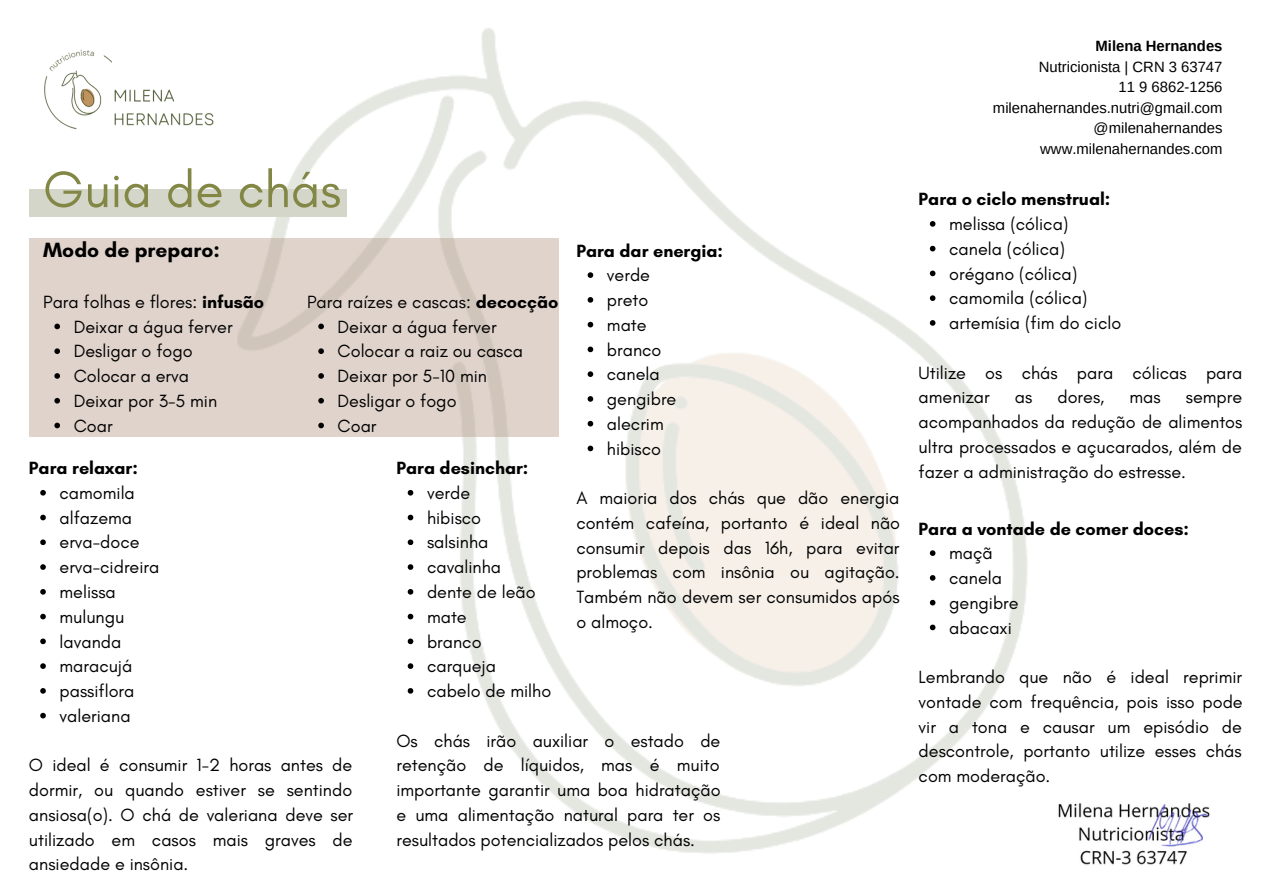
<style>
.page{position:relative;width:1263px;height:894px;background:#fff}
.page>*{position:absolute;margin:0;border:0;box-sizing:border-box;transform-origin:0 0}
.t1{font:51.75px "Glacial Indifference";color:#838745}
.t2{font:700 21px "Glacial Indifference";color:#000}
.t3{font:18px/24.8px "Glacial Indifference";color:#000;text-align:justify}
.t4{font:700 18px "Glacial Indifference";color:#000}
.t5{font:14.85px "Arimo";color:#000}
.t6{font:700 14.85px "Arimo";color:#000}
.s1{font-weight:700}
</style>
<div class="page">
<img style="left:215px;top:29px;width:813px;height:825px">
<svg style="left:29px;top:238px;width:530px;height:198px;background:#ddd1c9"></svg>
<img style="left:44px;top:49px;width:170px;height:81px">
<div style="left:29px;top:189px;width:318px;height:27px;background:#d5d6ca"></div>
<img style="left:1058px;top:803px;width:152px;height:62px">
<svg style="left:54px;top:323px;width:6px;height:6px"></svg>
<svg style="left:54px;top:348px;width:6px;height:6px"></svg>
<svg style="left:54px;top:373px;width:6px;height:5px"></svg>
<svg style="left:54px;top:398px;width:6px;height:5px"></svg>
<svg style="left:54px;top:422px;width:6px;height:6px"></svg>
<svg style="left:318px;top:323px;width:6px;height:6px"></svg>
<svg style="left:318px;top:348px;width:6px;height:6px"></svg>
<svg style="left:318px;top:373px;width:6px;height:5px"></svg>
<svg style="left:318px;top:398px;width:6px;height:5px"></svg>
<svg style="left:318px;top:422px;width:6px;height:6px"></svg>
<svg style="left:40px;top:490px;width:6px;height:5px"></svg>
<svg style="left:40px;top:514px;width:6px;height:6px"></svg>
<svg style="left:40px;top:539px;width:6px;height:6px"></svg>
<svg style="left:40px;top:564px;width:6px;height:5px"></svg>
<svg style="left:40px;top:589px;width:6px;height:5px"></svg>
<svg style="left:40px;top:613px;width:6px;height:6px"></svg>
<svg style="left:40px;top:638px;width:6px;height:6px"></svg>
<svg style="left:40px;top:663px;width:6px;height:5px"></svg>
<svg style="left:40px;top:688px;width:6px;height:5px"></svg>
<svg style="left:40px;top:712px;width:6px;height:6px"></svg>
<svg style="left:408px;top:490px;width:5px;height:5px"></svg>
<svg style="left:408px;top:514px;width:5px;height:6px"></svg>
<svg style="left:408px;top:539px;width:5px;height:6px"></svg>
<svg style="left:408px;top:564px;width:5px;height:5px"></svg>
<svg style="left:408px;top:589px;width:5px;height:5px"></svg>
<svg style="left:408px;top:613px;width:5px;height:6px"></svg>
<svg style="left:249px;top:629px;width:184px;height:23px"></svg>
<svg style="left:408px;top:663px;width:5px;height:5px"></svg>
<svg style="left:408px;top:687px;width:5px;height:6px"></svg>
<svg style="left:588px;top:272px;width:5px;height:6px"></svg>
<svg style="left:588px;top:297px;width:5px;height:5px"></svg>
<svg style="left:588px;top:322px;width:5px;height:5px"></svg>
<svg style="left:588px;top:346px;width:5px;height:6px"></svg>
<svg style="left:588px;top:371px;width:5px;height:6px"></svg>
<svg style="left:588px;top:396px;width:5px;height:5px"></svg>
<svg style="left:588px;top:421px;width:5px;height:5px"></svg>
<svg style="left:588px;top:445px;width:5px;height:6px"></svg>
<svg style="left:930px;top:221px;width:5px;height:5px"></svg>
<svg style="left:930px;top:246px;width:5px;height:5px"></svg>
<svg style="left:930px;top:270px;width:5px;height:6px"></svg>
<svg style="left:930px;top:295px;width:5px;height:6px"></svg>
<svg style="left:930px;top:320px;width:5px;height:5px"></svg>
<svg style="left:930px;top:550px;width:5px;height:5px"></svg>
<svg style="left:930px;top:575px;width:5px;height:5px"></svg>
<svg style="left:930px;top:599px;width:5px;height:6px"></svg>
<svg style="left:930px;top:624px;width:5px;height:6px"></svg>
<p class="t1" style="left:43px;top:158px;width:299px">Guia de chás</p>
<p class="t2" style="left:43px;top:237px;width:178px">Modo de preparo:</p>
<p class="t3" style="left:43px;top:289px;width:223px">Para folhas e flores: <span class="s1">infusão</span></p>
<p class="t3" style="left:74px;top:314px;width:160px">Deixar a água ferver</p>
<p class="t3" style="left:74px;top:338px;width:120px">Desligar o fogo</p>
<p class="t3" style="left:74px;top:363px;width:117px">Colocar a erva</p>
<p class="t3" style="left:74px;top:388px;width:145px">Deixar por 3-5 min</p>
<p class="t3" style="left:74px;top:413px;width:40px">Coar</p>
<p class="t4" style="left:29px;top:457px;width:110px">Para relaxar:</p>
<p class="t3" style="left:60px;top:480px;width:77px">camomila</p>
<p class="t3" style="left:60px;top:505px;width:74px">alfazema</p>
<p class="t3" style="left:60px;top:529px;width:82px">erva-doce</p>
<p class="t3" style="left:60px;top:554px;width:101px">erva-cidreira</p>
<p class="t3" style="left:60px;top:579px;width:58px">melissa</p>
<p class="t3" style="left:60px;top:604px;width:66px">mulungu</p>
<p class="t3" style="left:60px;top:628px;width:63px">lavanda</p>
<p class="t3" style="left:60px;top:653px;width:74px">maracujá</p>
<p class="t3" style="left:60px;top:678px;width:76px">passiflora</p>
<p class="t3" style="left:60px;top:703px;width:73px">valeriana</p>
<p class="t3" style="left:307px;top:289px;width:253px">Para raízes e cascas: <span class="s1">decocção</span></p>
<p class="t3" style="left:338px;top:314px;width:160px">Deixar a água ferver</p>
<p class="t3" style="left:338px;top:338px;width:187px">Colocar a raiz ou casca</p>
<p class="t3" style="left:338px;top:363px;width:151px">Deixar por 5-10 min</p>
<p class="t3" style="left:338px;top:388px;width:120px">Desligar o fogo</p>
<p class="t3" style="left:338px;top:413px;width:40px">Coar</p>
<p class="t4" style="left:396px;top:457px;width:134px">Para desinchar:</p>
<p class="t3" style="left:427px;top:480px;width:45px">verde</p>
<p class="t3" style="left:427px;top:505px;width:56px">hibisco</p>
<p class="t3" style="left:427px;top:529px;width:63px">salsinha</p>
<p class="t3" style="left:427px;top:554px;width:76px">cavalinha</p>
<p class="t3" style="left:427px;top:579px;width:110px">dente de leão</p>
<p class="t3" style="left:427px;top:604px;width:41px">mate</p>
<p class="t3" style="left:427px;top:628px;width:56px">branco</p>
<p class="t3" style="left:427px;top:653px;width:70px">carqueja</p>
<p class="t3" style="left:427px;top:678px;width:126px">cabelo de milho</p>
<p class="t4" style="left:576px;top:239px;width:148px">Para dar energia:</p>
<p class="t3" style="left:607px;top:262px;width:45px">verde</p>
<p class="t3" style="left:607px;top:287px;width:43px">preto</p>
<p class="t3" style="left:607px;top:312px;width:41px">mate</p>
<p class="t3" style="left:607px;top:337px;width:56px">branco</p>
<p class="t3" style="left:607px;top:361px;width:54px">canela</p>
<p class="t3" style="left:607px;top:386px;width:71px">gengibre</p>
<p class="t3" style="left:607px;top:411px;width:58px">alecrim</p>
<p class="t3" style="left:607px;top:436px;width:56px">hibisco</p>
<p class="t3" style="left:576px;top:485px;width:325px">A maioria dos chás que dão energia contém cafeína, portanto é ideal não consumir depois das 16h, para evitar problemas com insônia ou agitação.<br>Também não devem ser consumidos após o almoço.</p>
<p class="t3" style="left:29px;top:752px;width:326px">O ideal é consumir 1-2 horas antes de dormir, ou quando estiver se sentindo ansiosa(o). O chá de valeriana deve ser utilizado em casos mais graves de ansiedade e insônia.</p>
<p class="t3" style="left:396px;top:727px;width:326px">Os chás irão auxiliar o estado de retenção de líquidos, mas é muito importante garantir uma boa hidratação e uma alimentação natural para ter os resultados potencializados pelos chás.</p>
<p class="t6" style="left:1095px;top:38px;width:128px">Milena Hernandes</p>
<p class="t5" style="left:1039px;top:58px;width:185px">Nutricionista | CRN 3 63747</p>
<p class="t5" style="left:1118px;top:79px;width:105px">11 9 6862-1256</p>
<p class="t5" style="left:993px;top:99px;width:231px">milenahernandes.nutri@gmail.com</p>
<p class="t5" style="left:1094px;top:120px;width:130px">@milenahernandes</p>
<p class="t5" style="left:1040px;top:140px;width:184px">www.milenahernandes.com</p>
<p class="t4" style="left:919px;top:188px;width:193px">Para o ciclo menstrual:</p>
<p class="t3" style="left:949px;top:211px;width:121px">melissa (cólica)</p>
<p class="t3" style="left:949px;top:236px;width:117px">canela (cólica)</p>
<p class="t3" style="left:949px;top:261px;width:129px">orégano (cólica)</p>
<p class="t3" style="left:949px;top:285px;width:140px">camomila (cólica)</p>
<p class="t3" style="left:949px;top:310px;width:174px">artemísia (fim do ciclo</p>
<p class="t3" style="left:919px;top:360px;width:325px">Utilize os chás para cólicas para amenizar</p>
<p class="t3" style="left:1015px;top:384px;width:19px">as</p>
<p class="t3" style="left:1057px;top:384px;width:48px">dores,</p>
<p class="t3" style="left:1129px;top:384px;width:33px">mas</p>
<p class="t3" style="left:919px;top:384px;width:325px;text-indent:267px">sempre acompanhados da redução de alimentos ultra processados e açucarados, além de fazer a administração do estresse.</p>
<p class="t4" style="left:919px;top:517px;width:272px">Para a vontade de comer doces:</p>
<p class="t3" style="left:949px;top:540px;width:45px">maçã</p>
<p class="t3" style="left:949px;top:565px;width:54px">canela</p>
<p class="t3" style="left:949px;top:590px;width:71px">gengibre</p>
<p class="t3" style="left:949px;top:614px;width:64px">abacaxi</p>
<p class="t3" style="left:919px;top:664px;width:326px">Lembrando que não é ideal reprimir vontade com frequência, pois isso pode vir a tona e causar um episódio de descontrole, portanto utilize esses chás com moderação.</p>
</div>
